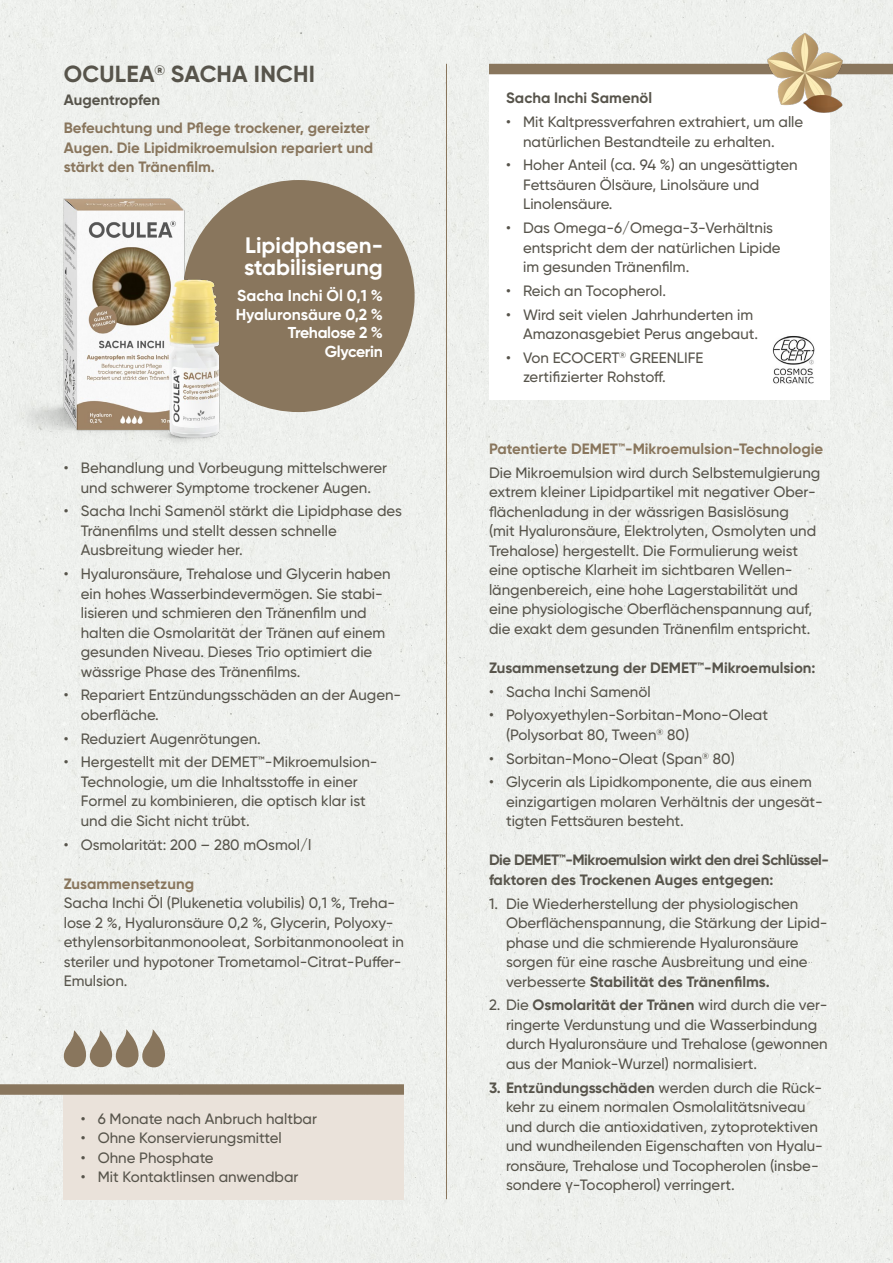
<style>
.page{position:relative;width:893px;height:1263px;background:#eef0ed}
.page>*{position:absolute;margin:0;border:0;box-sizing:border-box;transform-origin:0 0}
.t1{font:700 23.25px "Gilroy";letter-spacing:.01em;color:#57544b}
.t2{font:700 22.35px/22.4px "Gilroy";color:#fff}
.t3{font:700 15.75px/18.6px "Gilroy";letter-spacing:-.015em;color:#fff;text-align:right}
.t4{font:500 15px/19.5px "Gilroy";color:#57544b}
.t5{font:700 15px/19.5px "Gilroy";color:#89765d}
.t6{font:700 15px/19.5px "Gilroy";letter-spacing:-.03em;color:#57544b}
.t7{font:700 15px "Gilroy";letter-spacing:-.005em;color:#57544b}
.s1{font-weight:700}
.s2{font-family:"Arial";font-weight:400}
</style>
<div class="page">
<div style="left:64px;top:1095px;width:340px;height:104px;background:#eae2da"></div>
<div style="left:183px;top:180px;width:232px;height:232px;background:#89765d;border-radius:50%"></div>
<svg style="left:61px;top:1029px;width:105px;height:40px"></svg>
<hr style="left:446px;top:64px;width:1px;height:1135px;background:#89765d">
<div style="left:0;top:1084px;width:404px;height:11px;background:#89765d"></div>
<div style="left:489px;top:74px;width:340px;height:325px;background:#fff"></div>
<div style="left:489px;top:64px;width:404px;height:10px;background:#89765d"></div>
<img style="left:761px;top:28px;width:88px;height:89px">
<img style="left:772px;top:336px;width:43px;height:48px">
<img style="left:0;top:190px;width:271px;height:286px">
<h1 class="t1" style="left:64px;top:60px;width:253px">OCULEA<sup>®</sup> SACHA INCHI</h1>
<p class="t7" style="left:64px;top:90px;width:98px">Augentropfen</p>
<p class="t5" style="left:64px;top:118px;width:311px">Befeuchtung und Pflege trockener, gereizter<br>Augen. Die Lipidmikroemulsion repariert und stärkt den Tränenfilm.</p>
<h2 class="t2" style="left:244px;top:234px;width:140px">Lipidphasen&shy;stabilisierung</h2>
<p class="t3" style="left:236px;top:286px;width:149px">Sacha Inchi Öl 0,1 %<br>Hyaluronsäure 0,2 %<br>Trehalose 2 %<br>Glycerin</p>
<p class="t4" style="left:64px;top:458px;width:325px;text-align:center">• Behandlung und Vorbeugung mittelschwerer und schwerer Symptome trockener Augen.</p>
<p class="t4" style="left:81px;top:501px;width:323px;text-indent:-17px">• Sacha Inchi Samenöl stärkt die Lipidphase des<br>Tränenfilms und stellt dessen schnelle<br>Ausbreitung wieder her.</p>
<p class="t4" style="left:81px;top:564px;width:311px;text-indent:-17px">• Hyaluronsäure, Trehalose und Glycerin haben ein hohes Wasserbindevermögen. Sie stabi&shy;lisieren und schmieren den Tränenfilm und halten die Osmolarität der Tränen auf einem gesunden Niveau. Dieses Trio optimiert die wässrige Phase des Tränenfilms.</p>
<p class="t4" style="left:81px;top:685px;width:322px;text-indent:-17px">• Repariert Entzündungsschäden an der Augen&shy;oberfläche.</p>
<p class="t4" style="left:64px;top:728px;width:199px">• Reduziert Augenrötungen.</p>
<p class="t4" style="left:81px;top:752px;width:298px;text-indent:-17px">• Hergestellt mit der DEMET™-Mikroemulsion-Technologie, um die Inhaltsstoffe in einer Formel zu kombinieren, die optisch klar ist und die Sicht nicht trübt.</p>
<p class="t4" style="left:64px;top:834px;width:249px">• Osmolarität: 200 – 280 mOsmol/l</p>
<p class="t5" style="left:64px;top:874px;width:132px">Zusammensetzung</p>
<p class="t4" style="left:64px;top:893px;width:342px">Sacha Inchi Öl (Plukenetia volubilis) 0,1 %, Treha&shy;lose 2 %, Hyaluronsäure 0,2 %, Glycerin, Polyoxy&shy;ethylensorbitanmonooleat, Sorbitanmonooleat in steriler und hypotoner Trometamol-Citrat-Puffer-Emulsion.</p>
<p class="t4" style="left:81px;top:1109px;width:238px">• 6 Monate nach Anbruch haltbar</p>
<p class="t4" style="left:81px;top:1128px;width:203px">• Ohne Konservierungsmittel</p>
<p class="t4" style="left:81px;top:1148px;width:134px">• Ohne Phosphate</p>
<p class="t4" style="left:81px;top:1167px;width:219px">• Mit Kontaktlinsen anwendbar</p>
<p class="t7" style="left:506px;top:89px;width:147px">Sacha Inchi Samenöl</p>
<p class="t4" style="left:523px;top:112px;width:282px;text-indent:-17px">• Mit Kaltpressverfahren extrahiert, um alle natürlichen Bestandteile zu erhalten.</p>
<p class="t4" style="left:523px;top:155px;width:276px;text-indent:-17px">• Hoher Anteil (ca. 94 %) an ungesättigten<br>Fettsäuren Ölsäure, Linolsäure und<br>Linolensäure.</p>
<p class="t4" style="left:523px;top:218px;width:259px;text-indent:-17px">• Das Omega-6/Omega-3-Verhältnis entspricht dem der natürlichen Lipide im gesunden Tränenfilm.</p>
<p class="t4" style="left:506px;top:281px;width:162px">• Reich an Tocopherol.</p>
<p class="t4" style="left:523px;top:304px;width:237px;text-indent:-17px">• Wird seit vielen Jahrhunderten im<br>Amazonasgebiet Perus angebaut.</p>
<p class="t4" style="left:523px;top:348px;width:182px;text-indent:-17px">• Von ECOCERT<sup>®</sup> GREENLIFE zertifizierter Rohstoff.</p>
<p class="t5" style="left:489px;top:439px;width:336px">Patentierte DEMET™-Mikroemulsion-Technologie</p>
<p class="t4" style="left:489px;top:463px;width:333px">Die Mikroemulsion wird durch Selbstemulgierung extrem kleiner Lipidpartikel mit negativer Ober&shy;flächenladung in der wässrigen Basislösung<br>(mit Hyaluronsäure, Elektrolyten, Osmolyten und Trehalose) hergestellt. Die Formulierung weist eine optische Klarheit im sichtbaren Wellen&shy;längenbereich, eine hohe Lagerstabilität und eine physiologische Oberflächenspannung auf, die exakt dem gesunden Tränenfilm entspricht.</p>
<p class="t7" style="left:489px;top:658px;width:328px">Zusammensetzung der DEMET™-Mikroemulsion:</p>
<p class="t4" style="left:489px;top:681px;width:163px">• Sacha Inchi Samenöl</p>
<p class="t4" style="left:506px;top:705px;width:263px;text-indent:-17px">• Polyoxyethylen-Sorbitan-Mono-Oleat (Polysorbat 80, Tween<sup>®</sup> 80)</p>
<p class="t4" style="left:489px;top:748px;width:247px">• Sorbitan-Mono-Oleat (Span<sup>®</sup> 80)</p>
<p class="t4" style="left:506px;top:772px;width:318px;text-indent:-17px">• Glycerin als Lipidkomponente, die aus einem einzigartigen molaren Verhältnis der ungesät&shy;tigten Fettsäuren besteht.</p>
<p class="t6" style="left:489px;top:850px;width:342px">Die DEMET™-Mikroemulsion wirkt den drei Schlüssel&shy;faktoren des Trockenen Auges entgegen:</p>
<p class="t4" style="left:506px;top:893px;width:323px;text-indent:-17px">1. Die Wiederherstellung der physiologischen Oberflächenspannung, die Stärkung der Lipid&shy;phase und die schmierende Hyaluronsäure sorgen für eine rasche Ausbreitung und eine verbesserte <span class="s1">Stabilität des Tränenfilms.</span></p>
<p class="t4" style="left:506px;top:995px;width:323px;text-indent:-17px">2. Die <span class="s1">Osmolarität der Tränen</span> wird durch die ver&shy;ringerte Verdunstung und die Wasserbindung durch Hyaluronsäure und Trehalose (gewonnen aus der Maniok-Wurzel) normalisiert.</p>
<p class="t4" style="left:506px;top:1077px;width:318px;text-indent:-17px"><span class="s1">3. Entzündungsschäden</span> werden durch die Rück&shy;kehr zu einem normalen Osmolalitätsniveau und durch die antioxidativen, zytoprotektiven und wundheilenden Eigenschaften von Hyalu&shy;ronsäure, Trehalose und Tocopherolen (insbe&shy;sondere <span class="s2">γ</span>-Tocopherol) verringert.</p>
</div>
